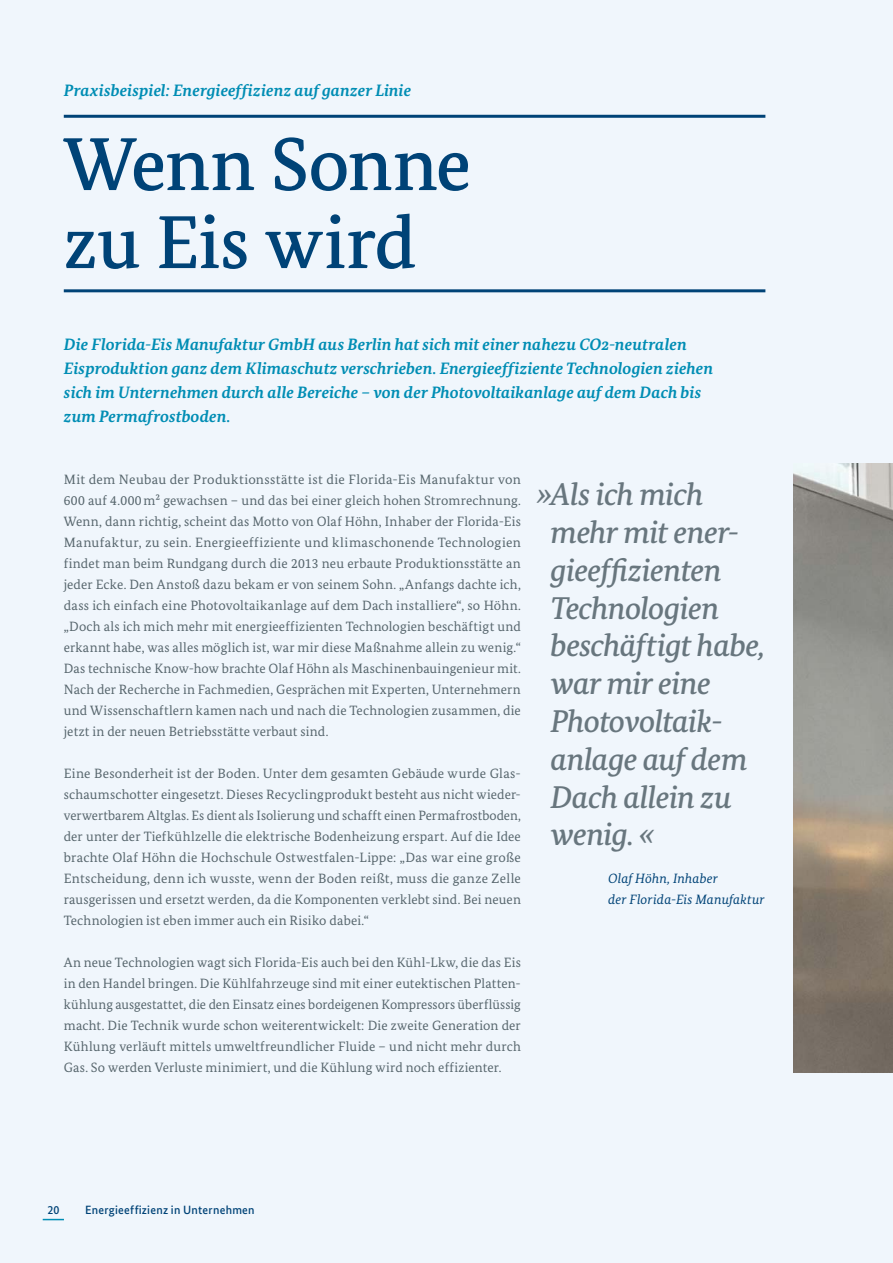
<style>
.page{position:relative;width:893px;height:1263px;background:#f0f6fc}
.page>*{position:absolute;margin:0;border:0;box-sizing:border-box;transform-origin:0 0}
.t1{font:500 75px/78px "Bundes Serif";letter-spacing:-.005em;color:#004377}
.t2{font:italic 500 31.5px/37.8px "Bundes Serif";letter-spacing:-.02em;color:#68767e}
.t3{font:italic 700 16.5px/24px "Bundes Serif";letter-spacing:.005em;color:#008db4}
.t4{font:13.5px/21px "Bundes Serif";letter-spacing:.01em;color:#57666d;text-align:justify}
.t5{font:italic 13.5px/21px "Bundes Serif";letter-spacing:.01em;color:#004377}
.t6{font:500 12px "Bundes Sans";letter-spacing:.02em;color:#004377}
</style>
<div class="page">
<hr style="left:64px;top:115px;width:701px;height:3px;background:#004377">
<hr style="left:64px;top:289px;width:701px;height:3px;background:#004377">
<img style="left:793px;top:463px;width:100px;height:609px">
<svg style="left:43px;top:1219px;width:21px;height:1px"></svg>
<p class="t3" style="left:64px;top:79px;width:349px">Praxisbeispiel: Energieeffizienz auf ganzer Linie</p>
<h2 class="t1" style="left:64px;top:125px;width:409px">Wenn Sonne zu Eis wird</h2>
<p class="t3" style="left:64px;top:332px;width:651px">Die Florida-Eis Manufaktur GmbH aus Berlin hat sich mit einer nahezu CO2-neutralen Eisproduktion ganz dem Klimaschutz verschrieben. Energieeffiziente Technologien ziehen sich im Unternehmen durch alle Bereiche – von der Photovoltaikanlage auf dem Dach bis zum Permafrostboden.</p>
<p class="t4" style="left:64px;top:469px;width:459px">Mit dem Neubau der Produktionsstätte ist die Florida-Eis Manufaktur von 600 auf 4.000m² gewachsen – und das bei einer gleich hohen Stromrechnung.<br>Wenn, dann richtig, scheint das Motto von Olaf Höhn, Inhaber der Florida-Eis Manufaktur, zu sein. Energieeffiziente und klimaschonende Technologien findet man beim Rundgang durch die 2013 neu erbaute Produktionsstätte an jeder Ecke. Den Anstoß dazu bekam er von seinem Sohn. „Anfangs dachte ich, dass ich einfach eine Photovoltaikanlage auf dem Dach installiere“, so Höhn. „Doch als ich mich mehr mit energieeffizienten Technologien beschäftigt und erkannt habe, was alles möglich ist, war mir diese Maßnahme allein zu wenig.“ Das technische Know-how brachte Olaf Höhn als Maschinenbauingenieur mit.<br>Nach der Recherche in Fachmedien, Gesprächen mit Experten, Unternehmern und Wissenschaftlern kamen nach und nach die Technologien zusammen, die jetzt in der neuen Betriebsstätte verbaut sind.</p>
<p class="t4" style="left:64px;top:763px;width:459px">Eine Besonderheit ist der Boden. Unter dem gesamten Gebäude wurde Glas&shy;schaumschotter eingesetzt. Dieses Recyclingprodukt besteht aus nicht wieder&shy;verwertbarem Altglas. Es dient als Isolierung und schafft einen Permafrostboden, der unter der Tiefkühlzelle die elektrische Bodenheizung erspart. Auf die Idee brachte Olaf Höhn die Hochschule Ostwestfalen-Lippe: „Das war eine große Entscheidung, denn ich wusste, wenn der Boden reißt, muss die ganze Zelle rausgerissen und ersetzt werden, da die Komponenten verklebt sind. Bei neuen Technologien ist eben immer auch ein Risiko dabei.“</p>
<p class="t4" style="left:64px;top:952px;width:459px">An neue Technologien wagt sich Florida-Eis auch bei den Kühl-Lkw, die das Eis in den Handel bringen. Die Kühlfahrzeuge sind mit einer eutektischen Platten&shy;kühlung ausgestattet, die den Einsatz eines bordeigenen Kompressors überflüssig macht. Die Technik wurde schon weiterentwickelt: Die zweite Generation der Kühlung verläuft mittels umweltfreundlicher Fluide – und nicht mehr durch Gas. So werden Verluste minimiert, und die Kühlung wird noch effizienter.</p>
<p class="t2" style="left:551px;top:475px;width:216px;text-indent:-14px">»Als ich mich mehr mit ener&shy;gieeffizienten<br>Technologien beschäftigt habe, war mir eine<br>Photovoltaik&shy;anlage auf dem<br>Dach allein zu wenig. «</p>
<p class="t5" style="left:608px;top:868px;width:158px">Olaf Höhn, Inhaber<br>der Florida-Eis Manufaktur</p>
<p class="t6" style="left:47px;top:1202px;width:13px">20</p>
<p class="t6" style="left:85px;top:1202px;width:171px">Energieeffizienz in Unternehmen</p>
</div>
